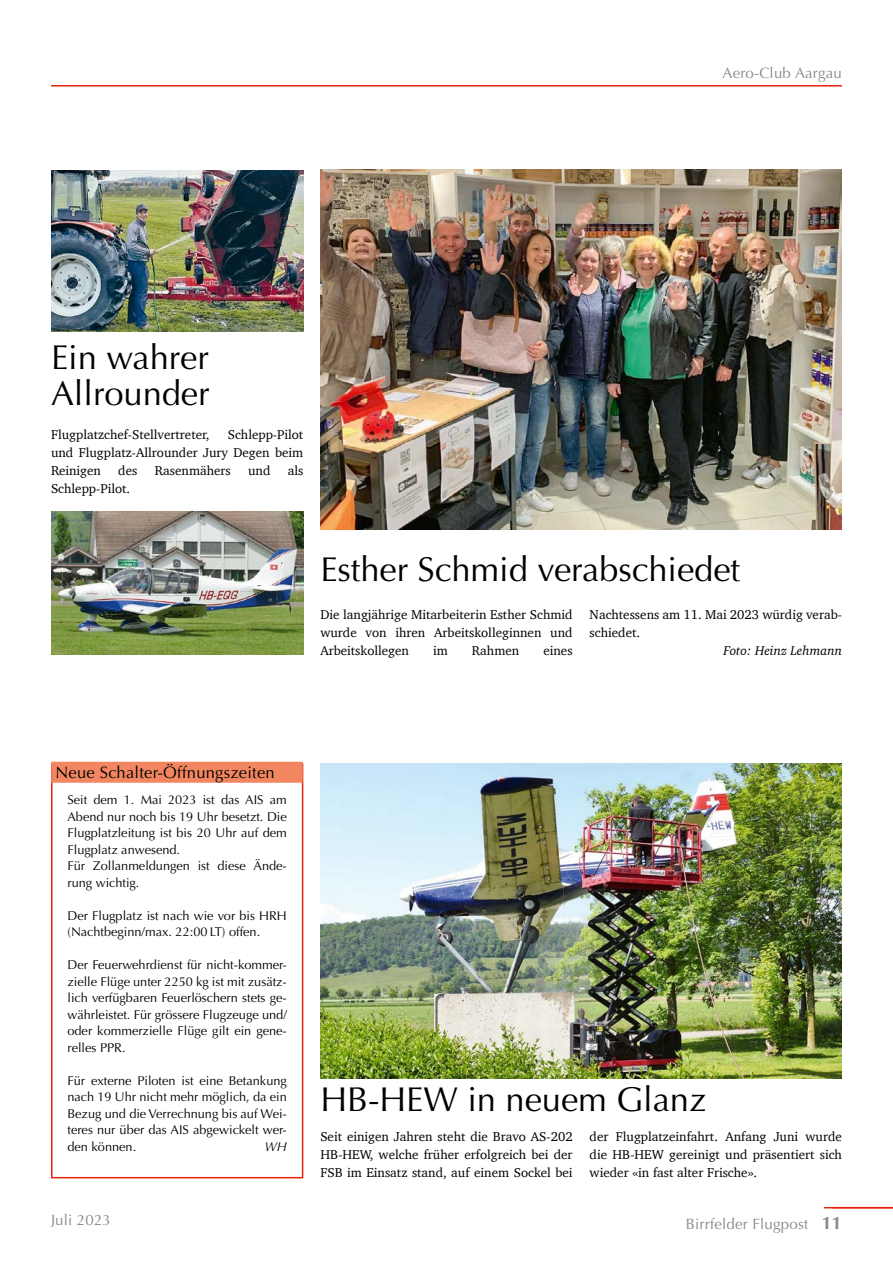
<style>
.page{position:relative;width:893px;height:1263px;background:#fff}
.page>*{position:absolute;margin:0;border:0;box-sizing:border-box;transform-origin:0 0}
.t1{font:34.5px/36px "Optima";color:#000}
.t2{font:16.5px "Optima";letter-spacing:.015em;color:#000}
.t3{font:15px "Optima";letter-spacing:.015em;color:#878988}
.t4{font:13.2px/18px "Charter";color:#000;text-align:justify}
.t5{font:italic 13.2px "Charter";color:#000}
.t6{font:12.75px/16.5px "Optima";color:#000}
.t7{font:italic 12.75px "Optima";color:#000}
.s1{font-weight:700;font-size:18px}
</style>
<div class="page">
<hr style="left:51px;top:85px;width:791px;height:2px;background:#e8210b">
<hr style="left:824px;top:1207px;width:69px;height:1px;background:#e8210b">
<img style="left:320px;top:169px;width:522px;height:360px">
<div style="left:51px;top:763px;width:252px;height:415px;border:2px solid #e8210b"></div>
<div style="left:51px;top:762px;width:252px;height:21px;background:#f18660"></div>
<img style="left:320px;top:763px;width:522px;height:316px">
<img style="left:51px;top:170px;width:252px;height:161px">
<img style="left:51px;top:511px;width:252px;height:144px">
<p class="t3" style="left:722px;top:64px;width:121px">Aero-Club Aargau</p>
<h1 class="t1" style="left:51px;top:340px;width:160px">Ein wahrer<br>Allrounder</h1>
<p class="t4" style="left:51px;top:426px;width:160px">Flugplatzchef-Stellvertreter,</p>
<p class="t4" style="left:51px;top:426px;width:254px;text-indent:177px">Schlepp-Pilot und Flugplatz-Allrounder Jury Degen beim Reinigen</p>
<p class="t4" style="left:118px;top:462px;width:21px">des</p>
<p class="t4" style="left:155px;top:462px;width:78px">Rasenmähers</p>
<p class="t4" style="left:248px;top:462px;width:24px">und</p>
<p class="t4" style="left:288px;top:462px;width:17px">als</p>
<p class="t4" style="left:51px;top:480px;width:81px">Schlepp-Pilot.</p>
<h1 class="t1" style="left:320px;top:552px;width:421px">Esther Schmid verabschiedet</h1>
<p class="t4" style="left:320px;top:606px;width:254px">Die langjährige Mitarbeiterin Esther Schmid wurde von ihren Arbeitskolleginnen und Arbeitskollegen</p>
<p class="t4" style="left:590px;top:606px;width:254px">Nachtessens am 11. Mai 2023 würdig verab&shy;schiedet.</p>
<p class="t5" style="left:724px;top:640px;width:120px">Foto: Heinz Lehmann</p>
<p class="t4" style="left:433px;top:642px;width:16px">im</p>
<p class="t4" style="left:472px;top:642px;width:49px">Rahmen</p>
<p class="t4" style="left:543px;top:642px;width:31px">eines</p>
<p class="t2" style="left:56px;top:763px;width:221px">Neue Schalter-Öffnungszeiten</p>
<p class="t6" style="left:67px;top:792px;width:221px">Seit dem 1. Mai 2023 ist das AIS am<br>Abend nur noch bis 19 Uhr besetzt. Die<br>Flugplatzleitung ist bis 20 Uhr auf dem<br>Flugplatz anwesend.<br>Für Zollanmeldungen ist diese Ände&shy;rung wichtig.</p>
<p class="t6" style="left:67px;top:907px;width:221px">Der Flugplatz ist nach wie vor bis HRH (Nachtbeginn/max. 22:00 LT) offen.</p>
<p class="t6" style="left:67px;top:957px;width:221px;text-align:justify">Der Feuerwehrdienst für nicht-kommer&shy;zielle Flüge unter 2250 kg ist mit zusätz&shy;lich verfügbaren Feuerlöschern stets ge&shy;währleistet. Für grössere Flugzeuge und/ oder kommerzielle Flüge gilt ein gene&shy;relles PPR.</p>
<p class="t6" style="left:67px;top:1072px;width:221px;text-align:justify">Für externe Piloten ist eine Betankung nach 19 Uhr nicht mehr möglich, da ein Bezug und die Verrechnung bis auf Wei&shy;teres nur über das AIS abgewickelt wer&shy;den können.</p>
<h1 class="t1" style="left:320px;top:1081px;width:387px">HB-HEW in neuem Glanz</h1>
<p class="t7" style="left:265px;top:1139px;width:24px">WH</p>
<p class="t4" style="left:320px;top:1128px;width:254px">Seit einigen Jahren steht die Bravo AS-202<br>HB-HEW, welche früher erfolgreich bei der FSB im Einsatz stand, auf einem Sockel bei</p>
<p class="t4" style="left:590px;top:1128px;width:254px">der Flugplatzeinfahrt. Anfang Juni wurde die HB-HEW gereinigt und präsentiert sich wieder «in fast alter Frische».</p>
<p class="t3" style="left:51px;top:1211px;width:61px">Juli 2023</p>
<p class="t3" style="left:686px;top:1215px;width:158px">Birrfelder Flugpost <span class="s1">11</span></p>
</div>
